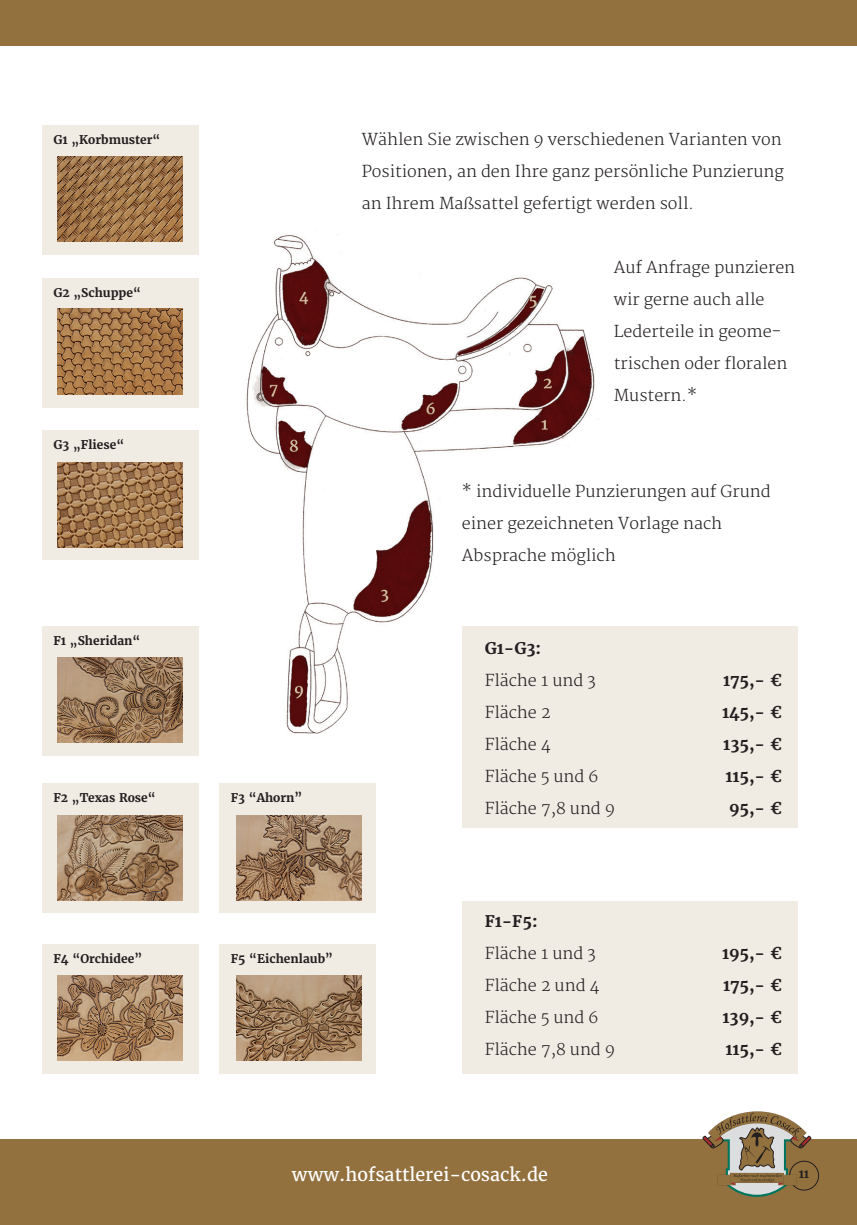
<style>
.page{position:relative;width:857px;height:1225px;background:#fff}
.page>*{position:absolute;margin:0;border:0;box-sizing:border-box;transform-origin:0 0}
.t1{font:18px "Merriweather";color:#fff}
.copy{font:300 16px/32px "Merriweather";color:#231f20}
.H3_Preis-Block_short{font:300 16px "Merriweather";color:#231f20}
.H3_Preis-Block_short-2{font:700 16px "Merriweather";color:#231f20}
.H3_Preis-Block_short-3{font:700 12px "Merriweather";color:#231f20}
</style>
<div class="page">
<img style="left:246px;top:234px;width:353px;height:500px">
<div style="left:42px;top:125px;width:156px;height:130px;background:#f0ebe3"></div>
<div style="left:42px;top:783px;width:156px;height:130px;background:#f0ebe3"></div>
<div style="left:42px;top:943px;width:156px;height:130px;background:#f0ebe3"></div>
<div style="left:42px;top:626px;width:156px;height:129px;background:#f0ebe3"></div>
<div style="left:42px;top:430px;width:156px;height:130px;background:#f0ebe3"></div>
<div style="left:42px;top:278px;width:156px;height:129px;background:#f0ebe3"></div>
<div style="left:219px;top:783px;width:157px;height:130px;background:#f0ebe3"></div>
<div style="left:219px;top:943px;width:157px;height:130px;background:#f0ebe3"></div>
<div style="left:461px;top:626px;width:336px;height:202px;background:#f0ebe3"></div>
<div style="left:461px;top:901px;width:336px;height:172px;background:#f0ebe3"></div>
<img style="left:57px;top:157px;width:125px;height:85px">
<img style="left:57px;top:657px;width:125px;height:85px">
<img style="left:57px;top:309px;width:125px;height:85px">
<img style="left:57px;top:815px;width:125px;height:85px">
<img style="left:236px;top:815px;width:125px;height:85px">
<img style="left:57px;top:462px;width:125px;height:85px">
<img style="left:57px;top:975px;width:125px;height:85px">
<img style="left:236px;top:975px;width:125px;height:85px">
<div style="left:0;top:0;width:856px;height:45px;background:#92713e"></div>
<div style="left:0;top:1140px;width:856px;height:85px;background:#92713e"></div>
<div style="left:789px;top:1161px;width:29px;height:29px;border:1px solid #231f20;border-radius:50%"></div>
<div style="left:702px;top:1136px;width:10px;height:10px;border:1px solid #231f20;border-radius:2px"></div>
<div style="left:800px;top:1136px;width:10px;height:10px;border:1px solid #231f20;border-radius:2px"></div>
<svg style="left:706px;top:1111px;width:101px;height:85px"></svg>
<p class="H3_Preis-Block_short-3" style="left:53px;top:132px;width:108px">G1 „Korbmuster“</p>
<p class="H3_Preis-Block_short-3" style="left:53px;top:285px;width:89px">G2 „Schuppe“</p>
<p class="H3_Preis-Block_short-3" style="left:53px;top:437px;width:72px">G3 „Fliese“</p>
<p class="H3_Preis-Block_short-3" style="left:53px;top:633px;width:88px">F1 „Sheridan“</p>
<p class="H3_Preis-Block_short-3" style="left:53px;top:790px;width:104px">F2 „Texas Rose“</p>
<p class="H3_Preis-Block_short-3" style="left:53px;top:950px;width:90px">F4 “Orchidee”</p>
<p class="copy" style="left:361px;top:124px;width:423px">Wählen Sie zwischen 9 verschiedenen Varianten von<br>Positionen, an den Ihre ganz persönliche Punzierung an Ihrem Maßsattel gefertigt werden soll.</p>
<p class="copy" style="left:613px;top:252px;width:183px">Auf Anfrage punzieren wir gerne auch alle<br>Lederteile in geome&shy;trischen oder floralen<br>Mustern.*</p>
<p class="H3_Preis-Block_short-3" style="left:230px;top:790px;width:73px">F3 “Ahorn”</p>
<p class="H3_Preis-Block_short-3" style="left:230px;top:950px;width:104px">F5 “Eichenlaub”</p>
<p class="copy" style="left:461px;top:476px;width:310px">* individuelle Punzierungen auf Grund einer gezeichneten Vorlage nach<br>Absprache möglich</p>
<p class="H3_Preis-Block_short-2" style="left:484px;top:637px;width:58px">G1-G3:</p>
<p class="H3_Preis-Block_short" style="left:484px;top:670px;width:113px">Fläche 1 und 3</p>
<p class="H3_Preis-Block_short-2" style="left:722px;top:669px;width:61px">175,- €</p>
<p class="H3_Preis-Block_short" style="left:484px;top:702px;width:67px">Fläche 2</p>
<p class="H3_Preis-Block_short-2" style="left:721px;top:701px;width:62px">145,- €</p>
<p class="H3_Preis-Block_short" style="left:484px;top:734px;width:68px">Fläche 4</p>
<p class="H3_Preis-Block_short-2" style="left:723px;top:733px;width:60px">135,- €</p>
<p class="H3_Preis-Block_short" style="left:484px;top:766px;width:115px">Fläche 5 und 6</p>
<p class="H3_Preis-Block_short-2" style="left:725px;top:765px;width:58px">115,- €</p>
<p class="H3_Preis-Block_short" style="left:484px;top:798px;width:132px">Fläche 7,8 und 9</p>
<p class="H3_Preis-Block_short-2" style="left:728px;top:797px;width:55px">95,- €</p>
<p class="H3_Preis-Block_short-2" style="left:484px;top:911px;width:54px">F1-F5:</p>
<p class="H3_Preis-Block_short" style="left:484px;top:944px;width:113px">Fläche 1 und 3</p>
<p class="H3_Preis-Block_short-2" style="left:721px;top:943px;width:62px">195,- €</p>
<p class="H3_Preis-Block_short" style="left:484px;top:976px;width:116px">Fläche 2 und 4</p>
<p class="H3_Preis-Block_short-2" style="left:722px;top:975px;width:61px">175,- €</p>
<p class="H3_Preis-Block_short" style="left:484px;top:1008px;width:115px">Fläche 5 und 6</p>
<p class="H3_Preis-Block_short-2" style="left:722px;top:1007px;width:61px">139,- €</p>
<p class="H3_Preis-Block_short" style="left:484px;top:1040px;width:132px">Fläche 7,8 und 9</p>
<p class="H3_Preis-Block_short-2" style="left:725px;top:1039px;width:58px">115,- €</p>
<p class="t1" style="left:292px;top:1163px;width:257px">www.hofsattlerei-cosack.de</p>
<p class="H3_Preis-Block_short-3" style="left:798px;top:1166px;width:12px">11</p>
</div>
